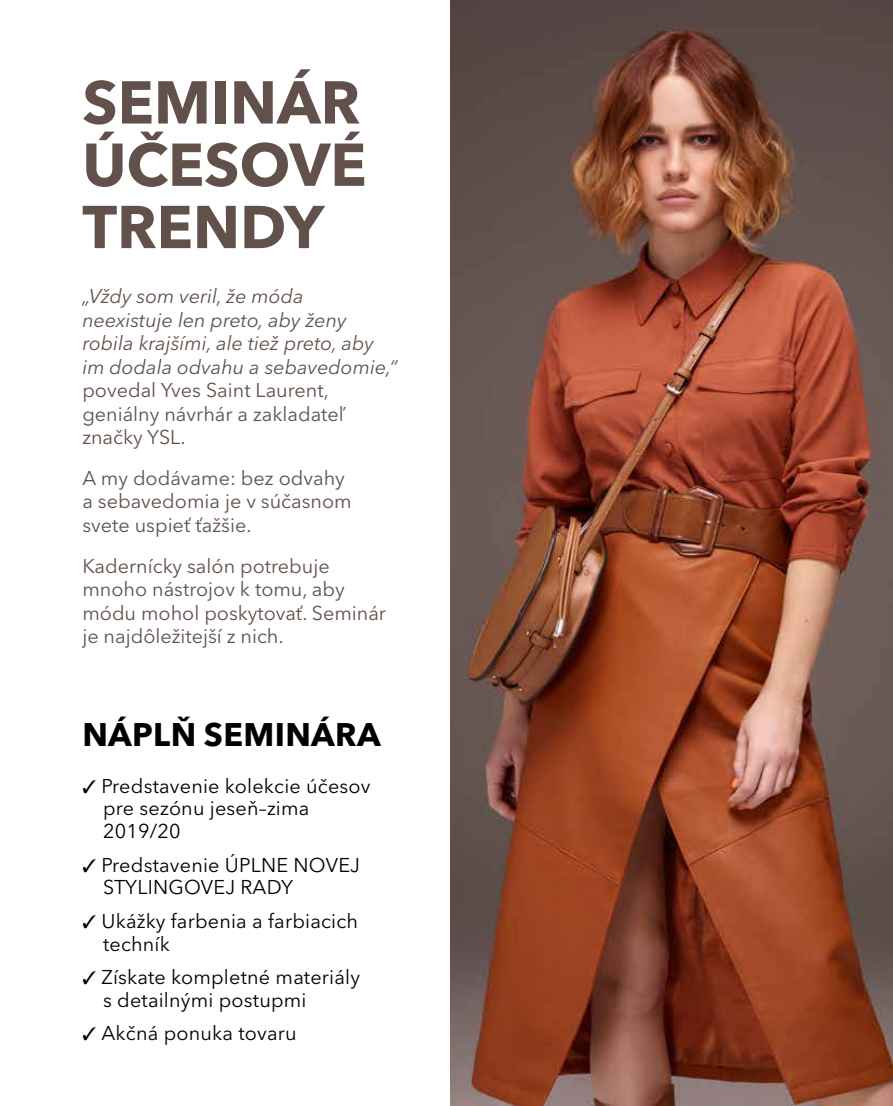
<style>
.page{position:relative;width:893px;height:1106px;background:#fff}
.page>*{position:absolute;margin:0;border:0;box-sizing:border-box;transform-origin:0 0}
.t1{font:700 59.7px/62.2px "Avenir Next LT Pro";color:#61514a;text-align:justify}
.t2{font:700 32.4px "Avenir Next LT Pro";letter-spacing:.01em;color:#000}
.t3{font:19.8px/23.5px "Avenir Next LT Pro";color:#61514a}
.t4{font:19.8px/22.8px "Avenir Next LT Pro";letter-spacing:.01em;color:#000}
.t5{font:italic 19.8px/23.5px "Avenir Next LT Pro";color:#61514a}
</style>
<div class="page">
<img style="left:451px;top:0;width:442px;height:1106px">
<h1 class="t1" style="left:82px;top:71px;width:286px">SEMINÁR ÚČESOVÉ TRENDY</h1>
<p class="t5" style="left:82px;top:284px;width:317px">„Vždy som veril, že móda neexistuje len preto, aby ženy robila krajšími, ale tiež preto, aby im dodala odvahu a sebavedomie,“</p>
<p class="t3" style="left:82px;top:378px;width:264px">povedal Yves Saint Laurent, geniálny návrhár a zakladateľ značky YSL.</p>
<p class="t3" style="left:82px;top:466px;width:271px">A my dodávame: bez odvahy a sebavedomia je v súčasnom svete uspieť ťažšie.</p>
<p class="t3" style="left:82px;top:554px;width:305px">Kadernícky salón potrebuje mnoho nástrojov k tomu, aby módu mohol poskytovať. Seminár je najdôležitejší z nich.</p>
<h2 class="t2" style="left:82px;top:714px;width:300px">NÁPLŇ SEMINÁRA</h2>
<p class="t4" style="left:103px;top:774px;width:269px;text-indent:-21px">✓ Predstavenie kolekcie účesov pre sezónu jeseň–zima<br>2019/20</p>
<p class="t4" style="left:103px;top:853px;width:258px;text-indent:-21px">✓ Predstavenie ÚPLNE NOVEJ<br>STYLINGOVEJ RADY</p>
<p class="t4" style="left:103px;top:909px;width:257px;text-indent:-21px">✓ Ukážky farbenia a farbiacich techník</p>
<p class="t4" style="left:103px;top:965px;width:259px;text-indent:-21px">✓ Získate kompletné materiály s detailnými postupmi</p>
<p class="t4" style="left:82px;top:1021px;width:216px">✓ Akčná ponuka tovaru</p>
</div>
